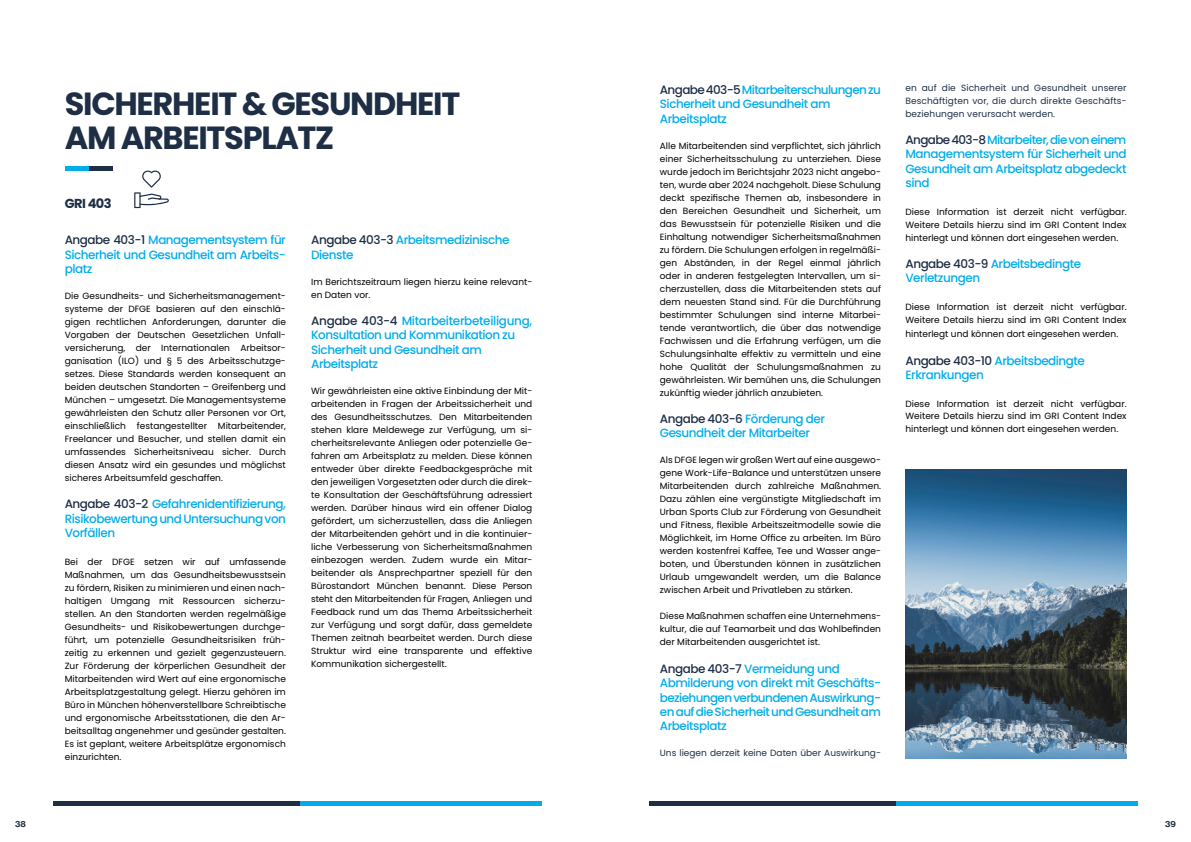
<style>
.page{position:relative;width:1191px;height:842px;background:#fff}
.page>*{position:absolute;margin:0;border:0;box-sizing:border-box;transform-origin:0 0}
.t1{font:700 32px/34px "Poppins";letter-spacing:-.04em;color:#1e2e45}
.t2{font:700 13px "Poppins";letter-spacing:-.04em;color:#1e2e45}
.t3{font:500 12px/14.4px "Poppins";letter-spacing:-.04em;color:#00adea}
.t4{font:9px/13px "Poppins";color:#000;text-align:justify}
.t5{font:9px/13px "Poppins";letter-spacing:.01em;color:#1e2e45;text-align:justify}
.t6{font:8px "N Haas Grotesk TX Pro 75 Bd";color:#1e2e45}
.s1{color:#1e2e45}
</style>
<div class="page">
<svg style="left:134px;top:170px;width:35px;height:38px"></svg>
<hr style="left:649px;top:802px;width:247px;height:4px;background:#1e2e45">
<hr style="left:896px;top:802px;width:241px;height:4px;background:#00adea">
<hr style="left:53px;top:802px;width:248px;height:4px;background:#1e2e45">
<hr style="left:301px;top:802px;width:241px;height:4px;background:#00adea">
<div style="left:88px;top:166px;width:24px;height:5px;background:#1e2e45"></div>
<div style="left:65px;top:166px;width:23px;height:5px;background:#00adea"></div>
<img style="left:905px;top:469px;width:221px;height:289px">
<h1 class="t1" style="left:65px;top:87px;width:397px">SICHERHEIT &amp; GESUNDHEIT<br>AM ARBEITSPLATZ</h1>
<h2 class="t2" style="left:65px;top:196px;width:48px">GRI 403</h2>
<h3 class="t3" style="left:65px;top:233px;width:223px;text-align:justify"><span class="s1">Angabe 403-1</span> Managementsystem für Sicherheit und Gesundheit am Arbeits&shy;platz</h3>
<p class="t4" style="left:65px;top:289px;width:223px">Die Gesundheits- und Sicherheitsmanagement&shy;systeme der DFGE basieren auf den einschlä&shy;gigen rechtlichen Anforderungen, darunter die Vorgaben der Deutschen Gesetzlichen Unfall&shy;versicherung, der Internationalen Arbeitsor&shy;ganisation (ILO) und § 5 des Arbeitsschutzge&shy;setzes. Diese Standards werden konsequent an beiden deutschen Standorten – Greifenberg und München – umgesetzt. Die Managementsysteme gewährleisten den Schutz aller Personen vor Ort, einschließlich festangestellter Mitarbeitender, Freelancer und Besucher, und stellen damit ein umfassendes Sicherheitsniveau sicher. Durch diesen Ansatz wird ein gesundes und möglichst sicheres Arbeitsumfeld geschaffen.</p>
<h3 class="t3" style="left:65px;top:497px;width:223px;text-align:justify"><span class="s1">Angabe 403-2</span> Gefahrenidentifizierung, Risikobewertung und Untersuchung von Vorfällen</h3>
<p class="t4" style="left:65px;top:555px;width:223px">Bei der DFGE setzen wir auf umfassende Maßnahmen, um das Gesundheitsbewusstsein zu fördern, Risiken zu minimieren und einen nach&shy;haltigen Umgang mit Ressourcen sicherzu&shy;stellen. An den Standorten werden regelmäßige Gesundheits- und Risikobewertungen durchge&shy;führt, um potenzielle Gesundheitsrisiken früh&shy;zeitig zu erkennen und gezielt gegenzusteuern.<br>Zur Förderung der körperlichen Gesundheit der Mitarbeitenden wird Wert auf eine ergonomische Arbeitsplatzgestaltung gelegt. Hierzu gehören im Büro in München höhenverstellbare Schreibtische und ergonomische Arbeitsstationen, die den Ar&shy;beitsalltag angenehmer und gesünder gestalten.<br>Es ist geplant, weitere Arbeitsplätze ergonomisch einzurichten.</p>
<h3 class="t3" style="left:311px;top:233px;width:200px"><span class="s1">Angabe 403-3</span> Arbeitsmedizinische<br>Dienste</h3>
<p class="t4" style="left:311px;top:275px;width:223px">Im Berichtszeitraum liegen hierzu keine relevant&shy;en Daten vor.</p>
<h3 class="t3" style="left:311px;top:314px;width:222px"><span class="s1">Angabe 403-4</span> Mitarbeiterbeteiligung,<br>Konsultation und Kommunikation zu<br>Sicherheit und Gesundheit am<br>Arbeitsplatz</h3>
<p class="t4" style="left:311px;top:385px;width:223px">Wir gewährleisten eine aktive Einbindung der Mit&shy;arbeitenden in Fragen der Arbeitssicherheit und des Gesundheitsschutzes. Den Mitarbeitenden stehen klare Meldewege zur Verfügung, um si&shy;cherheitsrelevante Anliegen oder potenzielle Ge&shy;fahren am Arbeitsplatz zu melden. Diese können entweder über direkte Feedbackgespräche mit den jeweiligen Vorgesetzten oder durch die direk&shy;te Konsultation der Geschäftsführung adressiert werden. Darüber hinaus wird ein offener Dialog gefördert, um sicherzustellen, dass die Anliegen der Mitarbeitenden gehört und in die kontinuier&shy;liche Verbesserung von Sicherheitsmaßnahmen einbezogen werden. Zudem wurde ein Mitar&shy;beitender als Ansprechpartner speziell für den Bürostandort München benannt. Diese Person steht den Mitarbeitenden für Fragen, Anliegen und Feedback rund um das Thema Arbeitssicherheit zur Verfügung und sorgt dafür, dass gemeldete Themen zeitnah bearbeitet werden. Durch diese Struktur wird eine transparente und effektive Kommunikation sichergestellt.</p>
<h3 class="t3" style="left:660px;top:82px;width:223px"><span class="s1">Angabe 403-5</span> Mitarbeiterschulungen zu<br>Sicherheit und Gesundheit am<br>Arbeitsplatz</h3>
<p class="t4" style="left:660px;top:139px;width:223px">Alle Mitarbeitenden sind verpflichtet, sich jährlich einer Sicherheitsschulung zu unterziehen. Diese wurde jedoch im Berichtsjahr 2023 nicht angebo&shy;ten, wurde aber 2024 nachgeholt. Diese Schulung deckt spezifische Themen ab, insbesondere in den Bereichen Gesundheit und Sicherheit, um das Bewusstsein für potenzielle Risiken und die Einhaltung notwendiger Sicherheitsmaßnahmen zu fördern. Die Schulungen erfolgen in regelmäßi&shy;gen Abständen, in der Regel einmal jährlich oder in anderen festgelegten Intervallen, um si&shy;cherzustellen, dass die Mitarbeitenden stets auf dem neuesten Stand sind. Für die Durchführung bestimmter Schulungen sind interne Mitarbei&shy;tende verantwortlich, die über das notwendige Fachwissen und die Erfahrung verfügen, um die Schulungsinhalte effektiv zu vermitteln und eine hohe Qualität der Schulungsmaßnahmen zu gewährleisten. Wir bemühen uns, die Schulungen zukünftig wieder jährlich anzubieten.</p>
<h3 class="t3" style="left:660px;top:412px;width:167px"><span class="s1">Angabe 403-6</span> Förderung der<br>Gesundheit der Mitarbeiter</h3>
<p class="t4" style="left:660px;top:454px;width:223px">Als DFGE legen wir großen Wert auf eine ausgewo&shy;gene Work-Life-Balance und unterstützen unsere Mitarbeitenden durch zahlreiche Maßnahmen.<br>Dazu zählen eine vergünstigte Mitgliedschaft im Urban Sports Club zur Förderung von Gesundheit und Fitness, flexible Arbeitszeitmodelle sowie die Möglichkeit, im Home Office zu arbeiten. Im Büro werden kostenfrei Kaffee, Tee und Wasser ange&shy;boten, und Überstunden können in zusätzlichen Urlaub umgewandelt werden, um die Balance zwischen Arbeit und Privatleben zu stärken.</p>
<p class="t4" style="left:660px;top:610px;width:223px">Diese Maßnahmen schaffen eine Unternehmens&shy;kultur, die auf Teamarbeit und das Wohlbefinden der Mitarbeitenden ausgerichtet ist.</p>
<h3 class="t3" style="left:660px;top:661px;width:223px"><span class="s1">Angabe 403-7</span> Vermeidung und<br>Abmilderung von direkt mit Geschäfts&shy;beziehungen verbundenen Auswirkung&shy;en auf die Sicherheit und Gesundheit am<br>Arbeitsplatz</h3>
<p class="t5" style="left:660px;top:747px;width:223px">Uns liegen derzeit keine Daten über Auswirkung-</p>
<p class="t5" style="left:905px;top:81px;width:223px">en auf die Sicherheit und Gesundheit unserer Beschäftigten vor, die durch direkte Geschäfts&shy;beziehungen verursacht werden.</p>
<h3 class="t3" style="left:905px;top:133px;width:223px;text-align:justify"><span class="s1">Angabe 403-8</span> Mitarbeiter, die von einem Managementsystem für Sicherheit und Gesundheit am Arbeitsplatz abgedeckt sind</h3>
<p class="t4" style="left:905px;top:205px;width:223px">Diese Information ist derzeit nicht verfügbar.<br>Weitere Details hierzu sind im GRI Content Index hinterlegt und können dort eingesehen werden.</p>
<h3 class="t3" style="left:905px;top:257px;width:177px"><span class="s1">Angabe 403-9</span> Arbeitsbedingte<br>Verletzungen</h3>
<p class="t4" style="left:905px;top:300px;width:223px">Diese Information ist derzeit nicht verfügbar.<br>Weitere Details hierzu sind im GRI Content Index</p>
<p class="t4" style="left:905px;top:328px;width:214px">hinterlegt und können dort eingesehen werden.</p>
<h3 class="t3" style="left:905px;top:353px;width:181px"><span class="s1">Angabe 403-10</span> Arbeitsbedingte<br>Erkrankungen</h3>
<p class="t4" style="left:905px;top:397px;width:223px">Diese Information ist derzeit nicht verfügbar.<br>Weitere Details hierzu sind im GRI Content Index hinterlegt und können dort eingesehen werden.</p>
<p class="t6" style="left:15px;top:819px;width:12px">38</p>
<p class="t6" style="left:1165px;top:819px;width:12px">39</p>
</div>
